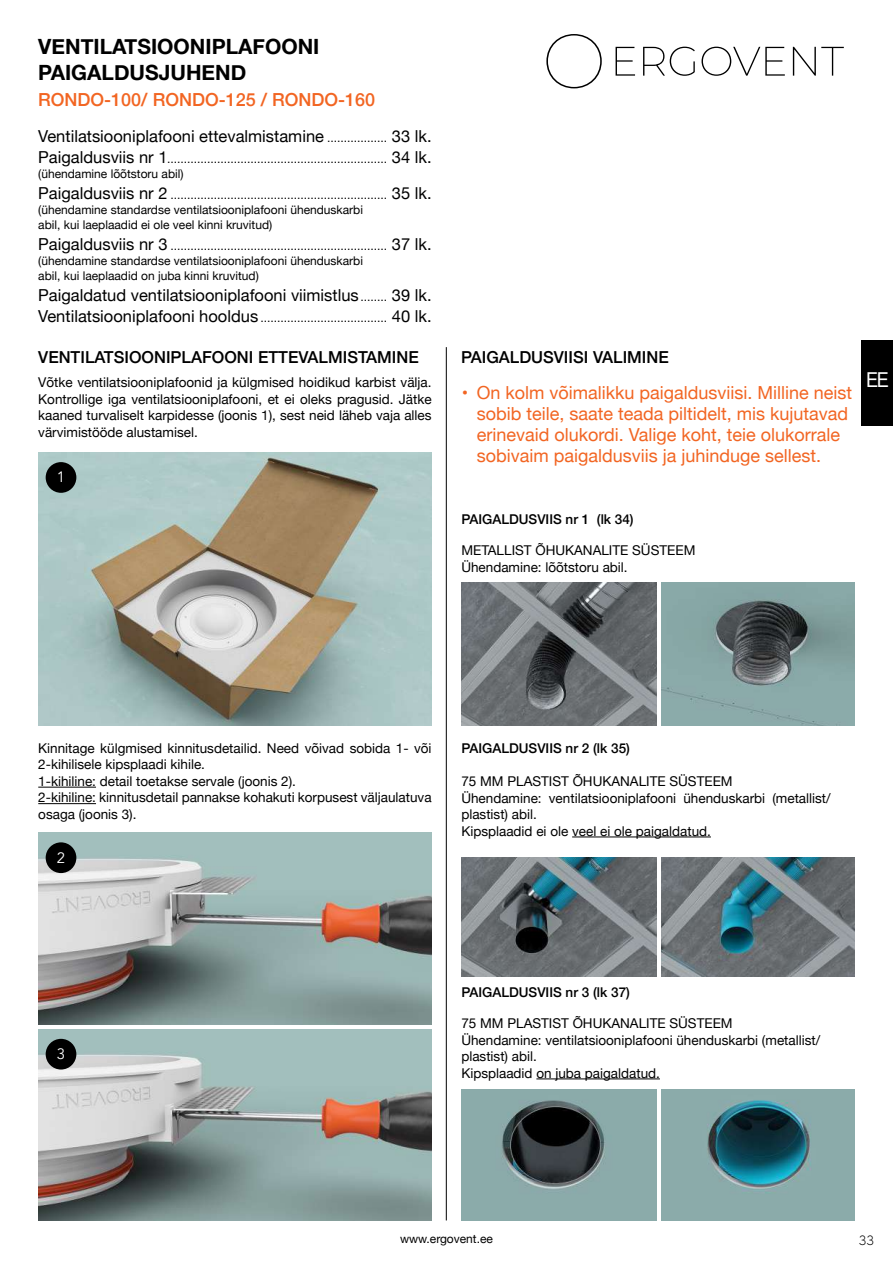
<style>
.page{position:relative;width:893px;height:1263px;background:#fff}
.page>*{position:absolute;margin:0;border:0;box-sizing:border-box;transform-origin:0 0}
.t1{font:700 21px/25.2px "Helvetica Neue";color:#000}
.t2{font:21px "Avenir";color:#fff}
.t3{font:18px/21px "Helvetica Neue";color:#f26522}
.t4{font:500 18px "Helvetica Neue";color:#f26522}
.t5{font:16.5px/21px "Helvetica Neue";color:#000}
.t6{font:500 16.5px "Helvetica Neue";color:#000}
.t7{font:15px "Avenir";color:#fff}
.t8{font:13.5px/16.5px "Helvetica Neue";color:#000}
.t9{font:500 13.5px "Helvetica Neue";color:#000}
.t10{font:300 13.5px "MADETOMMY";color:#000}
.t11{font:12px/21px "Archivo";color:#000;text-align:right}
.t12{font:12px/15px "Helvetica Neue";color:#000}
.s1{font-family:"Helvetica Neue";font-size:16.5px}
</style>
<div class="page">
<img style="left:38px;top:452px;width:394px;height:274px">
<img style="left:38px;top:1029px;width:394px;height:191px">
<img style="left:461px;top:582px;width:195px;height:144px">
<img style="left:661px;top:582px;width:194px;height:144px">
<img style="left:461px;top:1090px;width:195px;height:130px">
<img style="left:661px;top:1090px;width:194px;height:130px">
<img style="left:461px;top:857px;width:195px;height:119px">
<img style="left:661px;top:857px;width:194px;height:119px">
<img style="left:38px;top:833px;width:394px;height:191px">
<svg style="left:546px;top:34px;width:56px;height:54px"></svg>
<svg style="left:616px;top:47px;width:19px;height:29px"></svg>
<svg style="left:643px;top:47px;width:52px;height:29px"></svg>
<svg style="left:702px;top:47px;width:83px;height:29px"></svg>
<svg style="left:793px;top:47px;width:51px;height:29px"></svg>
<hr style="left:38px;top:787px;width:58px;height:1px;background:#000">
<hr style="left:38px;top:803px;width:58px;height:1px;background:#000">
<hr style="left:572px;top:837px;width:139px;height:1px;background:#000">
<hr style="left:536px;top:1078px;width:124px;height:1px;background:#000">
<hr style="left:446px;top:347px;width:1px;height:873px;background:#000">
<div style="left:46px;top:462px;width:30px;height:31px;background:#000;border-radius:50%"></div>
<div style="left:46px;top:842px;width:30px;height:31px;background:#000;border-radius:50%"></div>
<div style="left:46px;top:1039px;width:30px;height:30px;background:#000;border-radius:50%"></div>
<div style="left:861px;top:340px;width:32px;height:85px;background:#000"></div>
<h1 class="t1" style="left:38px;top:35px;width:283px">VENTILATSIOONIPLAFOONI<br>PAIGALDUSJUHEND</h1>
<h2 class="t4" style="left:38px;top:85px;width:338px">RONDO-100/ RONDO-125 / RONDO-160</h2>
<p class="t5" style="left:38px;top:126px;width:287px">Ventilatsiooniplafooni ettevalmistamine<br>Paigaldusviis nr 1</p>
<p class="t12" style="left:38px;top:166px;width:147px">(ühendamine lõõtstoru abil)</p>
<p class="t5" style="left:38px;top:183px;width:131px">Paigaldusviis nr 2</p>
<p class="t12" style="left:38px;top:202px;width:326px">(ühendamine standardse ventilatsiooniplafooni ühenduskarbi abil, kui laeplaadid ei ole veel kinni kruvitud)</p>
<p class="t5" style="left:38px;top:234px;width:131px">Paigaldusviis nr 3</p>
<p class="t12" style="left:38px;top:253px;width:326px">(ühendamine standardse ventilatsiooniplafooni ühenduskarbi abil, kui laeplaadid on juba kinni kruvitud)</p>
<p class="t5" style="left:38px;top:285px;width:322px">Paigaldatud ventilatsiooniplafooni viimistlus<br>Ventilatsiooniplafooni hooldus</p>
<p class="t11" style="left:167px;top:126px;width:266px">.................. <span class="s1">33 lk. </span>.................................................................. <span class="s1">34 lk.</span></p>
<p class="t11" style="left:170px;top:183px;width:263px">................................................................. <span class="s1">35 lk.</span></p>
<p class="t11" style="left:170px;top:234px;width:263px">................................................................. <span class="s1">37 lk.</span></p>
<p class="t11" style="left:260px;top:285px;width:173px">........ <span class="s1">39 lk. </span>...................................... <span class="s1">40 lk.</span></p>
<p class="t6" style="left:38px;top:344px;width:382px">VENTILATSIOONIPLAFOONI ETTEVALMISTAMINE</p>
<p class="t6" style="left:461px;top:344px;width:209px">PAIGALDUSVIISI VALIMINE</p>
<p class="t8" style="left:38px;top:375px;width:395px;text-align:justify">Võtke ventilatsiooniplafoonid ja külgmised hoidikud karbist välja.<br>Kontrollige iga ventilatsiooniplafooni, et ei oleks pragusid. Jätke kaaned turvaliselt karpidesse (joonis 1), sest neid läheb vaja alles värvimistööde alustamisel.</p>
<p class="t7" style="left:57px;top:468px;width:10px">1</p>
<h2 class="t3" style="left:462px;top:383px;width:8px">•</h2>
<h2 class="t3" style="left:477px;top:383px;width:377px">On kolm võimalikku paigaldusviisi. Milline neist sobib teile, saate teada piltidelt, mis kujutavad erinevaid olukordi. Valige koht, teie olukorrale sobivaim paigaldusviis ja juhinduge sellest.</h2>
<p class="t9" style="left:461px;top:508px;width:174px">PAIGALDUSVIIS nr 1 (lk 34)</p>
<p class="t8" style="left:461px;top:543px;width:236px">METALLIST ÕHUKANALITE SÜSTEEM<br>Ühendamine: lõõtstoru abil.</p>
<h1 class="t2" style="left:866px;top:363px;width:25px">EE</h1>
<p class="t8" style="left:38px;top:740px;width:395px">Kinnitage külgmised kinnitusdetailid. Need võivad sobida 1- või 2-kihilisele kipsplaadi kihile.<br>1-kihiline: detail toetakse servale (joonis 2).<br>2-kihiline: kinnitusdetail pannakse kohakuti korpusest väljaulatuva osaga (joonis 3).</p>
<p class="t7" style="left:57px;top:848px;width:10px">2</p>
<p class="t9" style="left:461px;top:737px;width:170px">PAIGALDUSVIIS nr 2 (lk 35)</p>
<p class="t8" style="left:461px;top:774px;width:371px">75 MM PLASTIST ÕHUKANALITE SÜSTEEM<br>Ühendamine: ventilatsiooniplafooni ühenduskarbi (metallist/ plastist) abil.<br>Kipsplaadid ei ole veel ei ole paigaldatud.</p>
<p class="t7" style="left:57px;top:1045px;width:10px">3</p>
<p class="t9" style="left:461px;top:981px;width:170px">PAIGALDUSVIIS nr 3 (lk 37)</p>
<p class="t8" style="left:461px;top:1016px;width:360px">75 MM PLASTIST ÕHUKANALITE SÜSTEEM<br>Ühendamine: ventilatsiooniplafooni ühenduskarbi (metallist/ plastist) abil.<br>Kipsplaadid on juba paigaldatud.</p>
<p class="t12" style="left:400px;top:1232px;width:94px">www.ergovent.ee</p>
<p class="t10" style="left:859px;top:1232px;width:16px">33</p>
</div>
